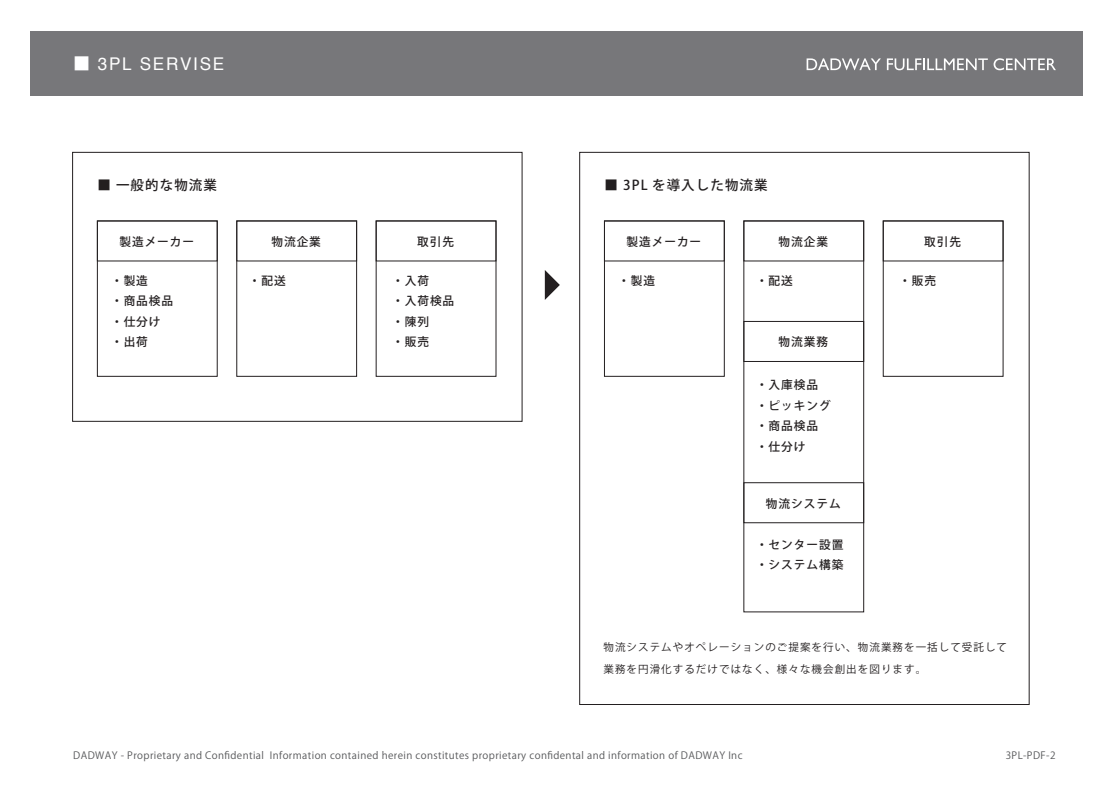
<style>
.page{position:relative;width:1113px;height:805px;background:#fff}
.page>*{position:absolute;margin:0;border:0;box-sizing:border-box;transform-origin:0 0}
.t1{font:17.5px "Helvetica";letter-spacing:.1em;color:#fff}
.t2{font:500 13.5px "Koz Go Pr 6 N";letter-spacing:.08em;color:#231f20}
.t3{font:500 11.62px/20.4px "Koz Go Pr 6 N";letter-spacing:.08em;color:#231f20}
.t4{font:10.5px/22.8px "Koz Go Pr 6 N";letter-spacing:.1em;color:#231f20}
.t5{font:10px "Koz Go Pr 6 N";letter-spacing:.04em;color:#57585a}
.s1{font-family:"Koz Go Pr 6 N"}
</style>
<div class="page">
<div style="left:30px;top:31px;width:1053px;height:65px;background:#77777a"></div>
<svg style="left:806px;top:58px;width:75px;height:12px"></svg>
<svg style="left:887px;top:58px;width:169px;height:12px"></svg>
<div style="left:72px;top:152px;width:450px;height:269px;border:1px solid #231f20"></div>
<div style="left:97px;top:220px;width:120px;height:156px;border:1px solid #231f20"></div>
<div style="left:97px;top:220px;width:120px;height:41px;border:1px solid #231f20"></div>
<div style="left:236px;top:220px;width:121px;height:156px;border:1px solid #231f20"></div>
<div style="left:376px;top:220px;width:120px;height:156px;border:1px solid #231f20"></div>
<div style="left:604px;top:220px;width:120px;height:156px;border:1px solid #231f20"></div>
<div style="left:604px;top:220px;width:120px;height:41px;border:1px solid #231f20"></div>
<div style="left:743px;top:321px;width:121px;height:41px;border:1px solid #231f20"></div>
<div style="left:743px;top:482px;width:121px;height:41px;border:1px solid #231f20"></div>
<div style="left:743px;top:220px;width:121px;height:392px;border:1px solid #231f20"></div>
<div style="left:883px;top:220px;width:120px;height:156px;border:1px solid #231f20"></div>
<svg style="left:545px;top:270px;width:15px;height:30px"></svg>
<h1 class="t1" style="left:73px;top:50px;width:152px"><span class="s1">■</span> 3PL SERVISE</h1>
<h2 class="t2" style="left:97px;top:177px;width:121px">■ 一般的な物流業</h2>
<h2 class="t2" style="left:604px;top:177px;width:165px">■ 3PL を導入した物流業</h2>
<p class="t3" style="left:271px;top:232px;width:51px">物流企業</p>
<p class="t3" style="left:417px;top:232px;width:38px">取引先</p>
<p class="t3" style="left:119px;top:232px;width:76px">製造メーカー</p>
<p class="t3" style="left:111px;top:271px;width:64px">・製造<br>・商品検品・仕分け・出荷</p>
<p class="t3" style="left:249px;top:271px;width:38px">・配送</p>
<p class="t3" style="left:392px;top:271px;width:64px">・入荷<br>・入荷検品・陳列<br>・販売</p>
<p class="t3" style="left:778px;top:232px;width:51px">物流企業</p>
<p class="t3" style="left:626px;top:232px;width:76px">製造メーカー</p>
<p class="t3" style="left:618px;top:271px;width:38px">・製造</p>
<p class="t3" style="left:756px;top:271px;width:38px">・配送</p>
<p class="t3" style="left:778px;top:332px;width:51px">物流業務</p>
<p class="t3" style="left:924px;top:232px;width:38px">取引先</p>
<p class="t3" style="left:899px;top:271px;width:38px">・販売</p>
<p class="t3" style="left:756px;top:375px;width:76px">・入庫検品・ピッキング・商品検品・仕分け</p>
<p class="t3" style="left:766px;top:493px;width:76px">物流システム</p>
<p class="t3" style="left:756px;top:534px;width:89px">・センター設置・システム構築</p>
<p class="t4" style="left:603px;top:635px;width:405px">物流システムやオペレーションのご提案を行い、物流業務を一括して受託して業務を円滑化するだけではなく、様々な機会創出を図ります。</p>
<p class="t5" style="left:73px;top:749px;width:671px">DADWAY - Proprietary and Confidential Information contained herein constitutes proprietary confidental and information of DADWAY Inc</p>
<p class="t5" style="left:1005px;top:749px;width:51px">3PL-PDF-2</p>
</div>
